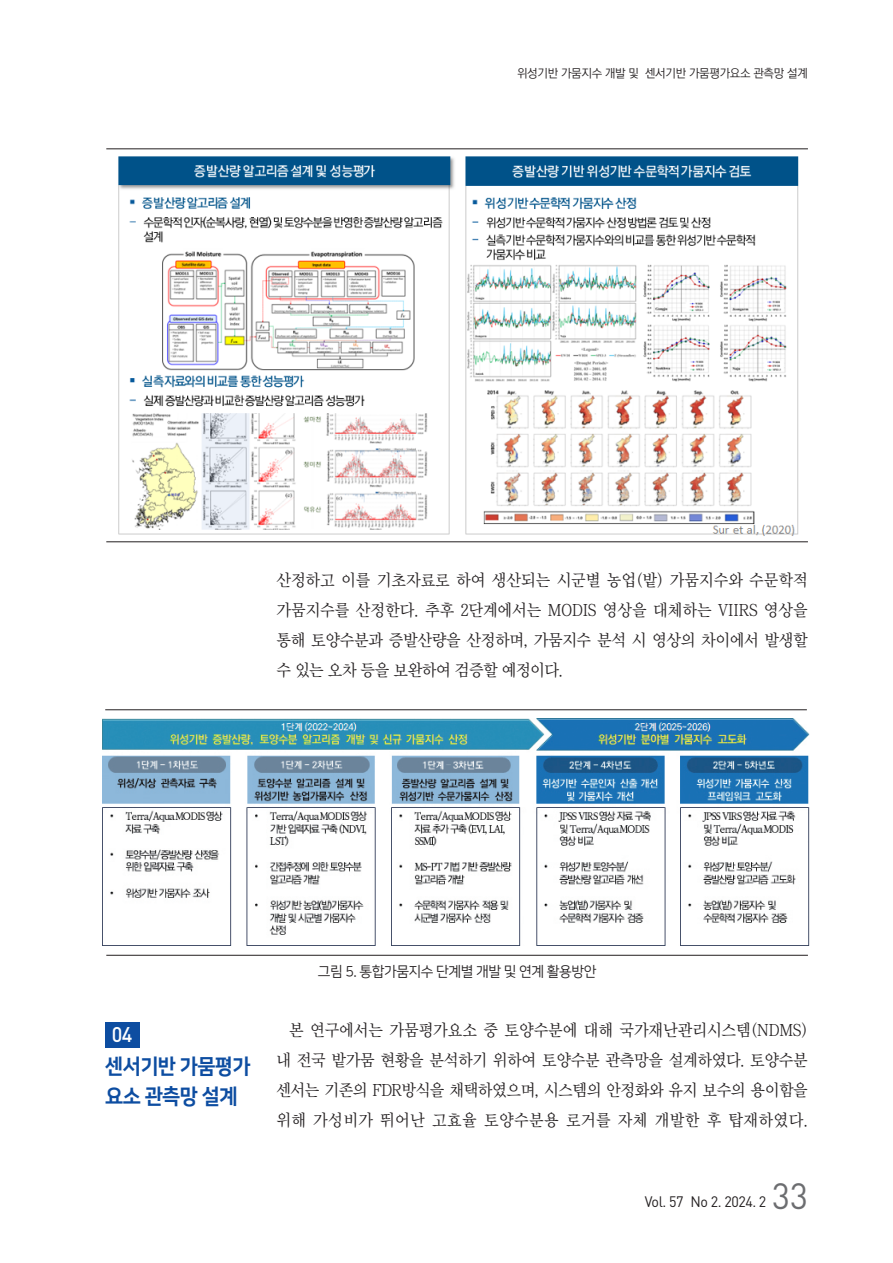
<style>
.page{position:relative;width:893px;height:1263px;background:#fff}
.page>*{position:absolute;margin:0;border:0;box-sizing:border-box;transform-origin:0 0}
.t1{font:36px "DIN Pro";color:#6c6d70;scale:.95 1}
.t2{font:21px/30px "Nanum Square EB";letter-spacing:-.03em;color:#0d4da1;scale:.95 1}
.t3{font:500 21px "DIN Pro";color:#fff;scale:.95 1}
.t4{font:16.5px/30px "Chosun Sm";letter-spacing:-.025em;color:#231f20;text-align:justify}
.t5{font:15px "DIN Pro";letter-spacing:-.03em;color:#231f20;scale:.95 1}
.t6{font:14.25px "Nanum Square R";letter-spacing:-.03em;color:#231f20}
.t7{font:12px "Korean GD12 R";letter-spacing:-.03em;color:#231f20}
</style>
<div class="page">
<div style="left:105px;top:1022px;width:34px;height:25px;background:#0d4da1"></div>
<img style="left:118px;top:156px;width:681px;height:380px">
<hr style="left:105px;top:709px;width:702px;height:1px;background:#231f20">
<img style="left:103px;top:718px;width:706px;height:227px">
<hr style="left:106px;top:955px;width:702px;height:1px;background:#231f20">
<hr style="left:106px;top:541px;width:702px;height:1px;background:#231f20">
<hr style="left:106px;top:149px;width:702px;height:1px;background:#231f20">
<p class="t7" style="left:517px;top:67px;width:292px">위성기반 가뭄지수 개발 및 센서기반 가뭄평가요소 관측망 설계</p>
<p class="t4" style="left:276px;top:565px;width:533px">산정하고 이를 기초자료로 하여 생산되는 시군별 농업(밭) 가뭄지수와 수문학적 가뭄지수를 산정한다. 추후 2단계에서는 MODIS 영상을 대체하는 VIIRS 영상을 통해 토양수분과 증발산량을 산정하며, 가뭄지수 분석 시 영상의 차이에서 발생할 수 있는 오차 등을 보완하여 검증할 예정이다.</p>
<p class="t3" style="left:112px;top:1020px;width:23px">04</p>
<p class="t2" style="left:105px;top:1052px;width:155px">센서기반 가뭄평가 요소 관측망 설계</p>
<p class="t6" style="left:318px;top:964px;width:280px">그림 5. 통합가뭄지수 단계별 개발 및 연계 활용방안</p>
<p class="t4" style="left:276px;top:1015px;width:533px;text-indent:13px">본 연구에서는 가뭄평가요소 중 토양수분에 대해 국가재난관리시스템(NDMS) 내 전국 밭가뭄 현황을 분석하기 위하여 토양수분 관측망을 설계하였다. 토양수분 센서는 기존의 FDR방식을 채택하였으며, 시스템의 안정화와 유지 보수의 용이함을 위해 가성비가 뛰어난 고효율 토양수분용 로거를 자체 개발한 후 탑재하였다.</p>
<p class="t5" style="left:645px;top:1191px;width:129px">Vol. 57 No 2. 2024. 2</p>
<h1 class="t1" style="left:772px;top:1171px;width:39px">33</h1>
</div>
